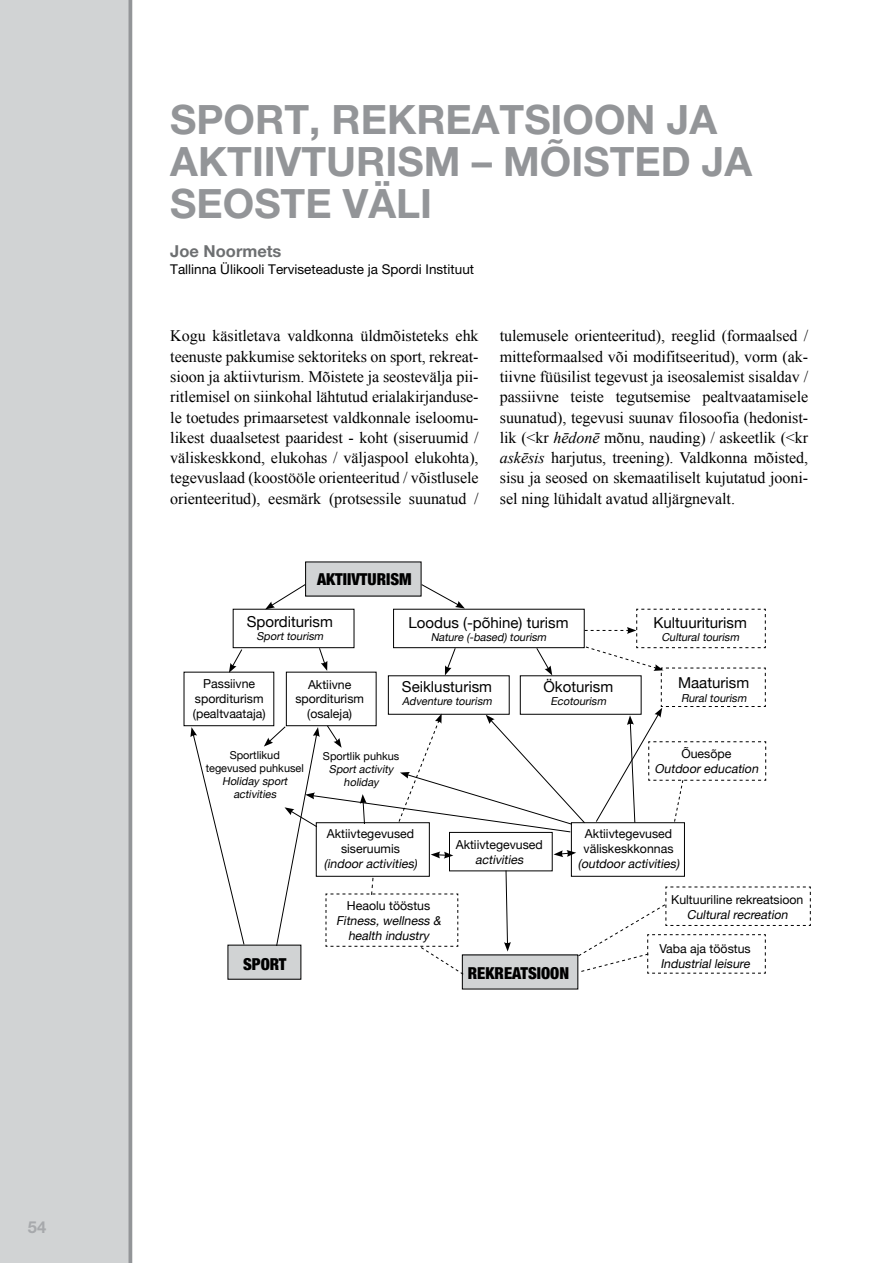
<style>
.page{position:relative;width:893px;height:1263px;background:#fff}
.page>*{position:absolute;margin:0;border:0;box-sizing:border-box;transform-origin:0 0}
.t1{font:700 40.5px/42px "Helvetica Neue EE";color:#939598}
.t2{font:900 condensed 16.5px "Helvetica Neue";color:#000}
.t3{font:700 16.5px "Helvetica Neue EE";color:#6d6f71}
.t4{font:700 16.5px "Helvetica Neue EE";color:#a7a9ac}
.t5{font:16.05px/20.2px "Times New Roman";letter-spacing:-.005em;color:#000;text-align:justify}
.t6{font:15px "Helvetica Neue";color:#000}
.t7{font:13.5px "Helvetica Neue EE";color:#000}
.t8{font:12.3px/14.9px "Helvetica Neue";color:#000;text-align:center}
.t9{font:italic 12.3px/14.9px "Helvetica Neue";color:#000;text-align:center}
.t10{font:italic 10.95px/13.2px "Helvetica Neue";color:#000;text-align:center}
.t11{font:10.95px/13.2px "Helvetica Neue";color:#000;text-align:center}
.s1{font-style:italic}
</style>
<div class="page">
<div style="left:0;top:0;width:132px;height:1263px;background:#d1d3d4"></div>
<div style="left:233px;top:609px;width:121px;height:39px;border:1px solid #000"></div>
<div style="left:306px;top:562px;width:115px;height:34px;background:#d1d3d4"></div>
<div style="left:184px;top:672px;width:90px;height:54px;border:1px solid #000"></div>
<svg style="left:229px;top:648px;width:14px;height:25px"></svg>
<div style="left:228px;top:945px;width:73px;height:34px;background:#d1d3d4"></div>
<div style="left:462px;top:955px;width:116px;height:34px;background:#d1d3d4"></div>
<svg style="left:190px;top:727px;width:55px;height:218px"></svg>
<svg style="left:264px;top:583px;width:547px;height:392px"></svg>
<p class="t4" style="left:28px;top:1217px;width:20px">54</p>
<h1 class="t1" style="left:170px;top:97px;width:583px">SPORT, REKREATSIOON JA<br>AKTIIVTURISM – MÕISTED JA<br>SEOSTE VÄLI</h1>
<p class="t3" style="left:170px;top:241px;width:113px">Joe Noormets</p>
<p class="t7" style="left:170px;top:261px;width:305px">Tallinna Ülikooli Terviseteaduste ja Spordi Instituut</p>
<p class="t5" style="left:170px;top:326px;width:310px">Kogu käsitletava valdkonna üldmõisteteks ehk teenuste pakkumise sektoriteks on sport, rekreat&shy;sioon ja aktiivturism. Mõistete ja seostevälja pii&shy;ritlemisel on siinkohal lähtutud erialakirjanduse&shy;le toetudes primaarsetest valdkonnale iseloomu&shy;likest duaalsetest paaridest - koht (siseruumid / väliskeskkond, elukohas / väljaspool elukohta), tegevuslaad (koostööle orienteeritud / võistlusele orienteeritud), eesmärk (protsessile suunatud /</p>
<p class="t5" style="left:500px;top:326px;width:310px">tulemusele orienteeritud), reeglid (formaalsed / mitteformaalsed või modifitseeritud), vorm (ak&shy;tiivne füüsilist tegevust ja iseosalemist sisaldav / passiivne teiste tegutsemise pealtvaatamisele suunatud), tegevusi suunav filosoofia (hedonist&shy;lik (&lt;kr <span class="s1">hēdonē</span> mõnu, nauding) / askeetlik (&lt;kr <span class="s1">askēsis</span> harjutus, treening). Valdkonna mõisted, sisu ja seosed on skemaatiliselt kujutatud jooni&shy;sel ning lühidalt avatud alljärgnevalt.</p>
<p class="t2" style="left:317px;top:569px;width:60px">AKTIIVTURIS</p>
<p class="t2" style="left:399px;top:569px;width:14px">M</p>
<p class="t6" style="left:247px;top:613px;width:88px">Sporditurism</p>
<p class="t10" style="left:256px;top:630px;width:70px">Sport tourism</p>
<p class="t6" style="left:408px;top:613px;width:162px">Loodus (-põhine) turism</p>
<p class="t10" style="left:431px;top:630px;width:119px">Nature (-based) tourism</p>
<p class="t8" style="left:193px;top:676px;width:74px">Passiivne sporditurism (pealtvaataja)</p>
<p class="t8" style="left:295px;top:677px;width:70px">Aktiivne sporditurism (osaleja)</p>
<p class="t11" style="left:206px;top:748px;width:100px">Sportlikud tegevused puhkusel</p>
<p class="t10" style="left:222px;top:774px;width:69px">Holiday sport activities</p>
<p class="t6" style="left:402px;top:678px;width:92px">Seiklusturism</p>
<p class="t10" style="left:402px;top:695px;width:93px">Adventure tourism</p>
<p class="t11" style="left:323px;top:749px;width:78px">Sportlik puhkus</p>
<p class="t10" style="left:329px;top:763px;width:66px">Sport activity holiday</p>
<p class="t6" style="left:543px;top:678px;width:71px">Ökoturism</p>
<p class="t10" style="left:550px;top:695px;width:59px">Ecotourism</p>
<p class="t6" style="left:653px;top:613px;width:95px">Kultuuriturism</p>
<p class="t10" style="left:661px;top:630px;width:81px">Cultural tourism</p>
<p class="t6" style="left:678px;top:674px;width:73px">Maaturism</p>
<p class="t10" style="left:681px;top:691px;width:69px">Rural tourism</p>
<p class="t8" style="left:681px;top:746px;width:51px">Õuesõpe</p>
<p class="t9" style="left:655px;top:761px;width:108px">Outdoor education</p>
<p class="t8" style="left:327px;top:826px;width:89px">Aktiivtegevused siseruumis</p>
<p class="t9" style="left:324px;top:855px;width:95px">(indoor activities)</p>
<p class="t8" style="left:347px;top:898px;width:85px">Heaolu tööstus</p>
<p class="t9" style="left:336px;top:913px;width:109px">Fitness, wellness &amp; health industry</p>
<p class="t8" style="left:456px;top:837px;width:89px">Aktiivtegevused</p>
<p class="t9" style="left:475px;top:852px;width:52px">activities</p>
<p class="t8" style="left:584px;top:826px;width:91px;text-align:left">Aktiivtegevused väliskeskkonnas</p>
<p class="t9" style="left:578px;top:855px;width:103px">(outdoor activities)</p>
<p class="t8" style="left:671px;top:892px;width:134px">Kultuuriline rekreatsioon</p>
<p class="t9" style="left:687px;top:907px;width:105px">Cultural recreation</p>
<p class="t8" style="left:659px;top:941px;width:93px">Vaba aja tööstus</p>
<p class="t2" style="left:243px;top:954px;width:45px">SPORT</p>
<p class="t9" style="left:660px;top:956px;width:93px">Industrial leisure</p>
<p class="t2" style="left:468px;top:963px;width:10px">REKREA</p>
<p class="t2" style="left:520px;top:963px;width:17px">TSIOON</p>
</div>
